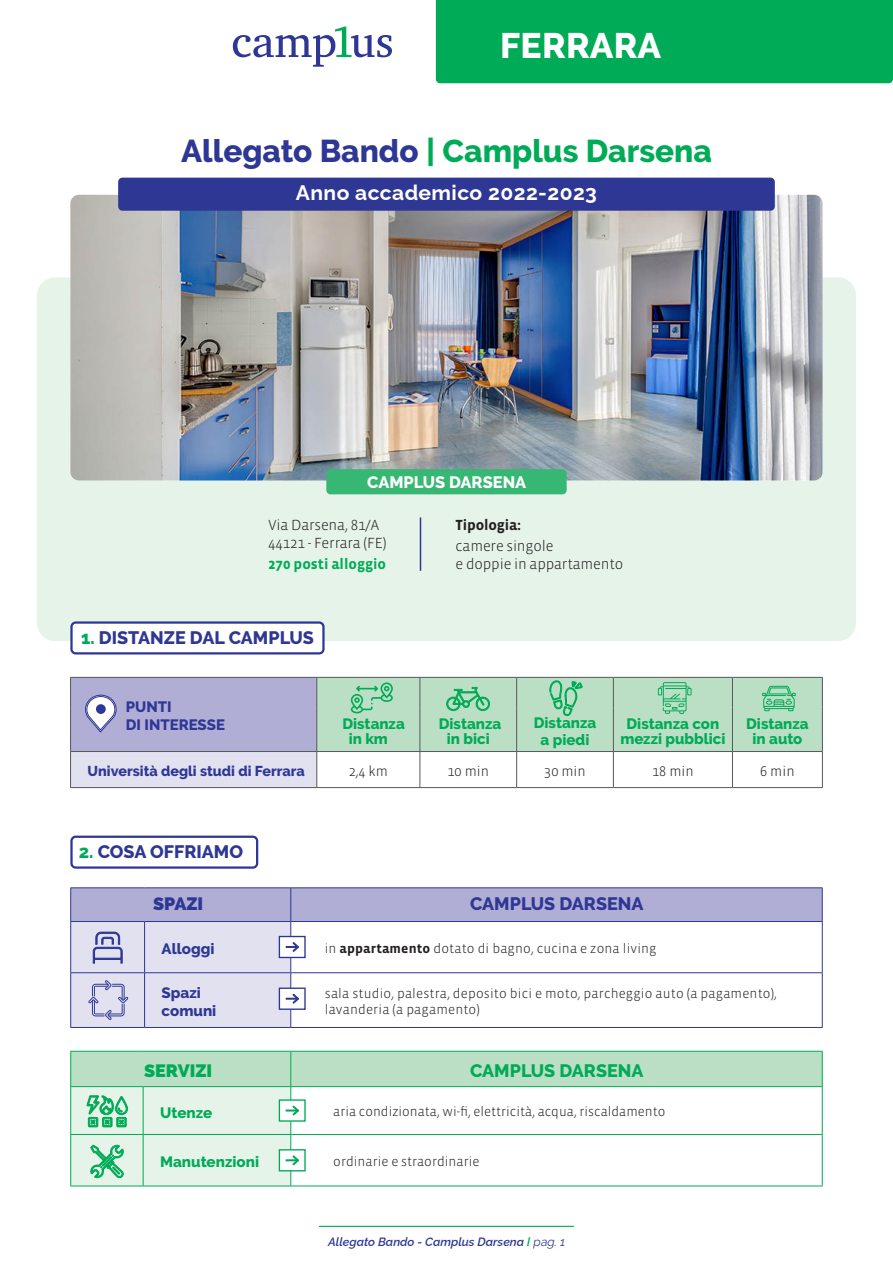
<style>
.page{position:relative;width:893px;height:1263px;background:#fff}
.page>*{position:absolute;margin:0;border:0;box-sizing:border-box;transform-origin:0 0}
.t1{font:800 35.4px "Raleway";letter-spacing:.01em;color:#fff}
.t2{font:800 31.5px "Raleway";color:#00ab57}
.t3{font:700 21px "Raleway";letter-spacing:.02em;color:#fff}
.t4{font:800 18px "Raleway";color:#2f3795}
.t5{font:800 18px "Raleway";color:#00ab57}
.t6{font:800 18px "Raleway";color:#00ab57}
.t7{font:800 18px "Raleway";color:#2f3795}
.t8{font:800 16.5px "Raleway";color:#fff}
.t9{font:800 15px/15px "Raleway";color:#00ab57}
.t10{font:300 15px/18px "Vista Sans OT";letter-spacing:-.01em;color:#231f20}
.t11{font:800 15px/18px "Raleway";color:#2f3795}
.t12{font:700 15px "Vista Sans OT";color:#00ab57}
.t13{font:700 15px "Vista Sans OT";letter-spacing:-.01em;color:#231f20}
.t14{font:800 14.25px "Raleway";color:#2f3795}
.t15{font:300 14.25px "Vista Sans OT";color:#231f20}
.t16{font:300 13.5px/16.2px "Vista Sans OT";letter-spacing:.01em;color:#231f20}
.t17{font:italic 600 12px "Raleway";color:#2f3795}
.s1{color:#2f3795}
.s2{color:#00ab57}
.s3{font-weight:700}
.s4{font-weight:400}
</style>
<div class="page">
<div style="left:37px;top:277px;width:819px;height:364px;background:#e6f3e9;border-radius:18px"></div>
<img style="left:70px;top:195px;width:753px;height:285px">
<div style="left:326px;top:469px;width:241px;height:25px;background:#36b773;border-radius:4px"></div>
<hr style="left:420px;top:517px;width:1px;height:54px;background:#2f3795">
<div style="left:118px;top:178px;width:657px;height:33px;background:#2f3795;border-radius:4px"></div>
<hr style="left:319px;top:1226px;width:255px;height:1px;background:#00ab57">
<div style="left:436px;top:0;width:457px;height:83px;background:#00ab57"></div>
<svg style="left:233px;top:27px;width:159px;height:40px"></svg>
<div style="left:72px;top:622px;width:251px;height:31px;background:#fff;border-radius:4px"></div>
<div style="left:70px;top:621px;width:255px;height:33px;border:2px solid #2f3795;border-radius:4px"></div>
<div style="left:71px;top:677px;width:246px;height:74px;background:#b1aed5"></div>
<div style="left:71px;top:751px;width:246px;height:36px;background:#e1e1f0"></div>
<hr style="left:70px;top:677px;width:247px;height:1px;background:#57585a">
<hr style="left:70px;top:677px;width:1px;height:30px;background:#57585a">
<hr style="left:70px;top:707px;width:1px;height:44px;background:#57585a">
<hr style="left:822px;top:677px;width:1px;height:30px;background:#57585a">
<hr style="left:822px;top:707px;width:1px;height:44px;background:#57585a">
<hr style="left:70px;top:751px;width:247px;height:1px;background:#57585a">
<hr style="left:70px;top:752px;width:1px;height:35px;background:#57585a">
<hr style="left:317px;top:751px;width:103px;height:1px;background:#57585a">
<hr style="left:317px;top:752px;width:1px;height:35px;background:#57585a">
<hr style="left:420px;top:751px;width:97px;height:1px;background:#57585a">
<hr style="left:420px;top:752px;width:1px;height:35px;background:#57585a">
<hr style="left:517px;top:751px;width:96px;height:1px;background:#57585a">
<hr style="left:516px;top:752px;width:1px;height:35px;background:#57585a">
<hr style="left:613px;top:751px;width:119px;height:1px;background:#57585a">
<hr style="left:613px;top:752px;width:1px;height:35px;background:#57585a">
<hr style="left:732px;top:751px;width:91px;height:1px;background:#57585a">
<hr style="left:732px;top:752px;width:1px;height:35px;background:#57585a">
<hr style="left:822px;top:752px;width:1px;height:35px;background:#57585a">
<hr style="left:70px;top:787px;width:247px;height:1px;background:#57585a">
<hr style="left:317px;top:787px;width:103px;height:1px;background:#57585a">
<hr style="left:420px;top:787px;width:97px;height:1px;background:#57585a">
<hr style="left:517px;top:787px;width:96px;height:1px;background:#57585a">
<hr style="left:613px;top:787px;width:119px;height:1px;background:#57585a">
<hr style="left:732px;top:787px;width:91px;height:1px;background:#57585a">
<svg style="left:85px;top:694px;width:32px;height:39px"></svg>
<div style="left:96px;top:704px;width:10px;height:10px;background:#2f3795;border-radius:50%"></div>
<svg style="left:317px;top:676px;width:505px;height:75px;background:#b1dabd"></svg>
<hr style="left:70px;top:887px;width:75px;height:1px;background:#2f3795">
<hr style="left:70px;top:888px;width:1px;height:33px;background:#2f3795">
<hr style="left:145px;top:887px;width:146px;height:1px;background:#2f3795">
<hr style="left:291px;top:887px;width:532px;height:1px;background:#2f3795">
<hr style="left:822px;top:888px;width:1px;height:33px;background:#2f3795">
<hr style="left:70px;top:921px;width:75px;height:1px;background:#2f3795">
<hr style="left:70px;top:922px;width:1px;height:50px;background:#2f3795">
<hr style="left:291px;top:921px;width:532px;height:1px;background:#2f3795">
<hr style="left:822px;top:922px;width:1px;height:50px;background:#2f3795">
<hr style="left:70px;top:972px;width:75px;height:1px;background:#2f3795">
<hr style="left:70px;top:973px;width:1px;height:54px;background:#2f3795">
<hr style="left:291px;top:972px;width:532px;height:1px;background:#2f3795">
<hr style="left:822px;top:973px;width:1px;height:54px;background:#2f3795">
<hr style="left:70px;top:1027px;width:75px;height:1px;background:#2f3795">
<hr style="left:145px;top:1027px;width:146px;height:1px;background:#2f3795">
<hr style="left:291px;top:1027px;width:532px;height:1px;background:#2f3795">
<svg style="left:71px;top:888px;width:751px;height:139px"></svg>
<hr style="left:70px;top:1051px;width:1px;height:35px;background:#00ab57">
<hr style="left:822px;top:1051px;width:1px;height:35px;background:#00ab57">
<hr style="left:70px;top:1086px;width:73px;height:1px;background:#00ab57">
<hr style="left:70px;top:1087px;width:1px;height:47px;background:#00ab57">
<hr style="left:291px;top:1086px;width:532px;height:1px;background:#00ab57">
<hr style="left:822px;top:1087px;width:1px;height:47px;background:#00ab57">
<hr style="left:70px;top:1134px;width:73px;height:1px;background:#00ab57">
<hr style="left:70px;top:1135px;width:1px;height:51px;background:#00ab57">
<hr style="left:291px;top:1134px;width:532px;height:1px;background:#00ab57">
<hr style="left:822px;top:1135px;width:1px;height:51px;background:#00ab57">
<hr style="left:70px;top:1186px;width:73px;height:1px;background:#00ab57">
<hr style="left:143px;top:1186px;width:148px;height:1px;background:#00ab57">
<hr style="left:291px;top:1186px;width:532px;height:1px;background:#00ab57">
<svg style="left:71px;top:1051px;width:751px;height:135px"></svg>
<div style="left:70px;top:836px;width:188px;height:33px;border:2px solid #2f3795;border-radius:4px"></div>
<p class="t1" style="left:500px;top:25px;width:163px">FERRARA</p>
<p class="t2" style="left:181px;top:133px;width:532px"><span class="s1">Allegato Bando</span> | Camplus Darsena</p>
<p class="t3" style="left:296px;top:175px;width:303px">Anno accademico 2022-2023</p>
<p class="t8" style="left:367px;top:473px;width:161px">CAMPLUS DARSENA</p>
<p class="t10" style="left:268px;top:516px;width:113px">Via Darsena, 81/A</p>
<p class="t10" style="left:268px;top:534px;width:120px">44121 - Ferrara (FE)</p>
<p class="t12" style="left:268px;top:556px;width:119px">270 posti alloggio</p>
<p class="t13" style="left:456px;top:517px;width:67px">Tipologia:</p>
<p class="t10" style="left:456px;top:537px;width:169px">camere singole<br>e doppie in appartamento</p>
<p class="t4" style="left:81px;top:628px;width:234px"><span class="s2">1.</span> DISTANZE DAL CAMPLUS</p>
<p class="t11" style="left:126px;top:698px;width:47px">PUNTI</p>
<p class="t11" style="left:126px;top:716px;width:101px">DI INTERESSE</p>
<p class="t9" style="left:349px;top:716px;width:58px;text-indent:-6px">Distanza in km</p>
<p class="t9" style="left:439px;top:716px;width:64px">Distanza</p>
<p class="t9" style="left:447px;top:731px;width:44px">in bici</p>
<p class="t9" style="left:534px;top:716px;width:64px">Distanza</p>
<p class="t9" style="left:541px;top:732px;width:50px">a piedi</p>
<p class="t9" style="left:626px;top:716px;width:94px">Distanza con</p>
<p class="t9" style="left:620px;top:731px;width:107px">mezzi pubblici</p>
<p class="t9" style="left:746px;top:716px;width:64px">Distanza</p>
<p class="t9" style="left:752px;top:731px;width:51px">in auto</p>
<p class="t14" style="left:88px;top:763px;width:219px">Università degli studi di Ferrara</p>
<p class="t15" style="left:349px;top:763px;width:41px">2,4 km</p>
<p class="t15" style="left:447px;top:763px;width:43px">10 min</p>
<p class="t15" style="left:544px;top:763px;width:43px">30 min</p>
<p class="t15" style="left:652px;top:763px;width:43px">18 min</p>
<p class="t15" style="left:760px;top:763px;width:36px">6 min</p>
<p class="t4" style="left:79px;top:842px;width:166px"><span class="s2">2.</span> COSA OFFRIAMO</p>
<p class="t7" style="left:153px;top:893px;width:52px">SPAZI</p>
<p class="t4" style="left:470px;top:893px;width:175px">CAMPLUS DARSENA</p>
<p class="t11" style="left:162px;top:940px;width:54px">Alloggi</p>
<p class="t16" style="left:325px;top:940px;width:333px">in <span class="s3">appartamento</span> dotato di bagno, cucina e zona living</p>
<p class="t11" style="left:162px;top:984px;width:56px">Spazi comuni</p>
<p class="t16" style="left:325px;top:985px;width:453px">sala studio, palestra, deposito bici e moto, parcheggio auto (a pagamento), lavanderia (a pagamento)</p>
<p class="t6" style="left:144px;top:1060px;width:70px">SERVIZI</p>
<p class="t5" style="left:470px;top:1061px;width:175px">CAMPLUS DARSENA</p>
<p class="t9" style="left:160px;top:1105px;width:54px">Utenze</p>
<p class="t16" style="left:333px;top:1104px;width:334px">aria condizionata, wi-fi, elettricità, acqua, riscaldamento</p>
<p class="t9" style="left:160px;top:1154px;width:101px">Manutenzioni</p>
<p class="t16" style="left:333px;top:1153px;width:148px">ordinarie e straordinarie</p>
<p class="t17" style="left:328px;top:1232px;width:240px">Allegato Bando - Camplus Darsena <span class="s2">l</span> <span class="s4">pag.1</span></p>
</div>
